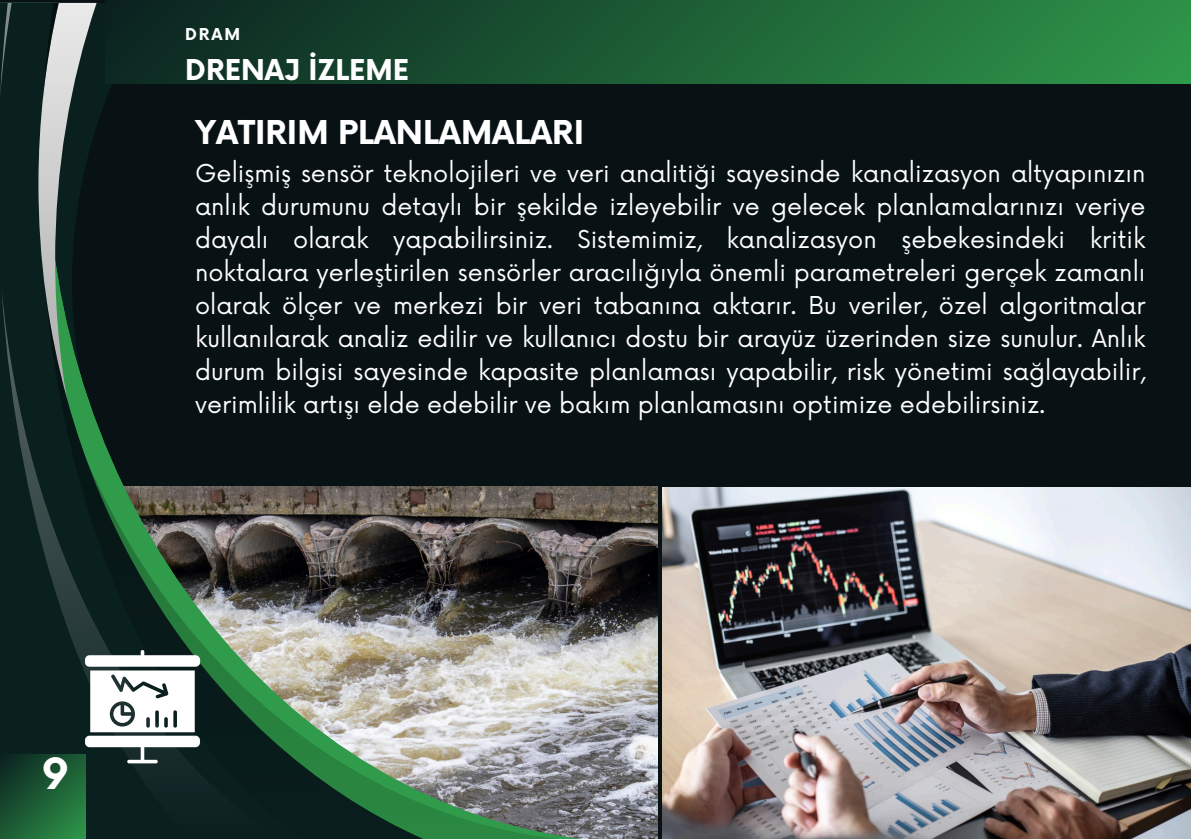
<style>
.page{position:relative;width:1191px;height:839px;background:#fff}
.page>*{position:absolute;margin:0;border:0;box-sizing:border-box;transform-origin:0 0}
.t1{font:700 42px "Now";color:#fff}
.t2{font:700 32px "Now";color:#fff}
.t3{font:700 28px "Now";color:#fff}
.t4{font:24px/33px "Now";color:#fff;text-align:justify}
.t5{font:700 16px "Now";color:#fff}
</style>
<div class="page">
<div style="left:0;top:0;width:1191px;height:838px;background:#081214"></div>
<img style="left:585px;top:487px;width:73px;height:351px">
<svg style="left:560px;top:486px;width:25px;height:352px;background:#817f7f"></svg>
<img style="left:424px;top:486px;width:136px;height:352px">
<svg style="left:0;top:3px;width:111px;height:751px;fill:#0a201f"></svg>
<img style="left:283px;top:486px;width:141px;height:352px">
<svg style="left:43px;top:3px;width:16px;height:95px"></svg>
<svg style="left:1px;top:287px;width:282px;height:551px"></svg>
<svg style="left:0;top:3px;width:12px;height:95px"></svg>
<svg style="left:0;top:754px;width:85px;height:84px;background:#1c5b34"></svg>
<div style="left:105px;top:0;width:1086px;height:84px;background:linear-gradient(to right,#0b2421,#2e9649)"></div>
<svg style="left:85px;top:650px;width:115px;height:113px"></svg>
<img style="left:663px;top:488px;width:528px;height:350px">
<h2 class="t5" style="left:185px;top:26px;width:56px">DRAM</h2>
<p class="t3" style="left:185px;top:55px;width:225px">DRENAJ İZLEME</p>
<p class="t2" style="left:195px;top:115px;width:391px">YATIRIM PLANLAMALARI</p>
<h1 class="t4" style="left:195px;top:158px;width:952px">Gelişmiş sensör teknoloji leri ve veri analitiği sayesi nde kanalizasyon altyapınızın anlık durumunu detaylı bir şekilde izleyebilir ve gelecek planlamalarınızı veriye dayalı olarak yapabi li rsi niz. Sistemi miz, kanalizasyon şebekesi ndeki kriti k noktalara yerleşti ri len sensörler aracılığıyla önemli parametreleri gerçek zamanlı olarak ölçer ve merkezi bi r veri tabanına aktarır. Bu veri ler, özel algoritmalar kullanılarak analiz edilir ve kullanıcı dostu bir arayüz üzerinden size sunulur. Anlık durum bi lgisi sayesi nde kapasite planlaması yapabi li r, risk yöneti mi sağlayabi li r, verimlili k artışı elde edebilir ve bakım planlamasını optimize edebilirsiniz.</h1>
<p class="t1" style="left:41px;top:751px;width:29px">9</p>
</div>
